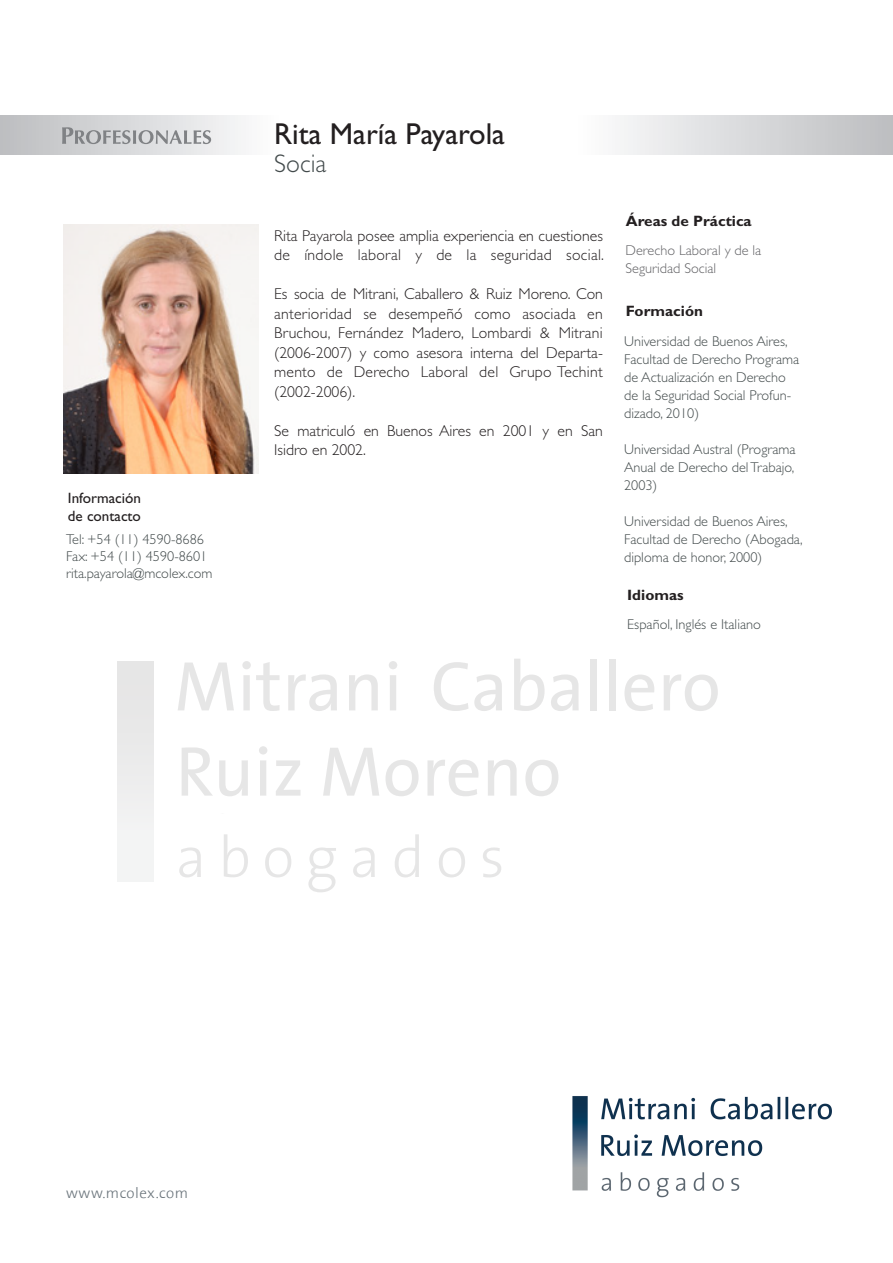
<style>
.page{position:relative;width:893px;height:1263px;background:#fff}
.page>*{position:absolute;margin:0;border:0;box-sizing:border-box;transform-origin:0 0}
.t1{font:30.3px "Gill Sans";color:#231f20}
.t2{font:300 25.5px "Gill Sans";color:#434b4c}
.t3{font:300 15.75px/19.5px "Gill Sans";color:#231f20}
.t4{font:700 15px "Gill Sans";color:#231f20}
.t5{font:15px/18px "Gill Sans";color:#231f20}
.t6{font:300 15px "The Sans";letter-spacing:.03em;color:#6a747b}
.t7{font:300 14.25px/18px "Gill Sans";color:#434b4c}
.t8{font:300 14.25px/17.1px "Gill Sans";color:#636366}
</style>
<div class="page">
<svg style="left:179px;top:847px;width:22px;height:30px"></svg>
<svg style="left:224px;top:834px;width:24px;height:43px"></svg>
<svg style="left:265px;top:847px;width:26px;height:30px"></svg>
<svg style="left:308px;top:847px;width:28px;height:45px"></svg>
<svg style="left:353px;top:847px;width:22px;height:30px"></svg>
<svg style="left:395px;top:834px;width:24px;height:43px"></svg>
<svg style="left:439px;top:847px;width:26px;height:30px"></svg>
<svg style="left:483px;top:847px;width:18px;height:30px"></svg>
<svg style="left:178px;top:662px;width:56px;height:48px"></svg>
<svg style="left:242px;top:661px;width:38px;height:50px"></svg>
<svg style="left:288px;top:674px;width:49px;height:37px"></svg>
<svg style="left:349px;top:674px;width:29px;height:36px"></svg>
<svg style="left:389px;top:661px;width:8px;height:49px"></svg>
<svg style="left:434px;top:662px;width:68px;height:49px"></svg>
<svg style="left:514px;top:659px;width:31px;height:52px"></svg>
<svg style="left:551px;top:674px;width:28px;height:37px"></svg>
<div style="left:591px;top:659px;width:6px;height:51px;background:#e6e6e6"></div>
<div style="left:609px;top:659px;width:6px;height:51px;background:#e6e6e6"></div>
<svg style="left:624px;top:674px;width:30px;height:37px"></svg>
<svg style="left:664px;top:674px;width:54px;height:37px"></svg>
<svg style="left:182px;top:747px;width:31px;height:49px"></svg>
<svg style="left:219px;top:760px;width:29px;height:36px"></svg>
<svg style="left:259px;top:746px;width:8px;height:50px"></svg>
<svg style="left:276px;top:760px;width:24px;height:36px"></svg>
<svg style="left:323px;top:748px;width:56px;height:48px"></svg>
<svg style="left:385px;top:760px;width:34px;height:36px"></svg>
<svg style="left:427px;top:760px;width:51px;height:36px"></svg>
<svg style="left:488px;top:760px;width:29px;height:36px"></svg>
<svg style="left:525px;top:760px;width:33px;height:36px"></svg>
<img style="left:572px;top:1096px;width:260px;height:102px">
<img style="left:63px;top:225px;width:196px;height:249px">
<div style="left:0;top:116px;width:280px;height:39px;background:linear-gradient(to right,#bcbdc0,#fdfdfe)"></div>
<div style="left:575px;top:116px;width:318px;height:39px;background:linear-gradient(to right,#fdfefe,#bcbdc0)"></div>
<svg style="left:62px;top:127px;width:149px;height:17px;background:#bcbdbf"></svg>
<div style="left:118px;top:662px;width:35px;height:219px;background:#ececec"></div>
<p class="t5" style="left:68px;top:489px;width:75px">Información de contacto</p>
<p class="t7" style="left:66px;top:531px;width:148px;line-height:17.1px">Tel: +54 (11) 4590-8686<br>Fax: +54 (11) 4590-8601 rita.payarola@mcolex.com</p>
<h1 class="t1" style="left:274px;top:116px;width:232px">Rita María Payarola</h1>
<h2 class="t2" style="left:274px;top:149px;width:54px">Socia</h2>
<p class="t3" style="left:274px;top:226px;width:331px">Rita Payarola posee amplia experiencia en cuestiones de índole laboral y de la seguridad social.</p>
<p class="t3" style="left:274px;top:284px;width:330px;text-align:justify">Es socia de Mitrani, Caballero &amp; Ruiz Moreno. Con anterioridad se desempeñó como asociada en Bruchou, Fernández Madero, Lombardi &amp; Mitrani (2006-2007) y como asesora interna del Departa&shy;mento de Derecho Laboral del Grupo Techint (2002-2006).</p>
<p class="t3" style="left:274px;top:421px;width:330px">Se matriculó en Buenos Aires en 2001 y en San<br>Isidro en 2002.</p>
<p class="t4" style="left:626px;top:212px;width:127px">Áreas de Práctica</p>
<p class="t8" style="left:625px;top:242px;width:137px">Derecho Laboral y de la<br>Seguridad Social</p>
<p class="t4" style="left:626px;top:302px;width:79px">Formación</p>
<p class="t7" style="left:624px;top:332px;width:177px">Universidad de Buenos Aires,<br>Facultad de Derecho Programa de Actualización en Derecho de la Seguridad Social Profun&shy;dizado, 2010)</p>
<p class="t7" style="left:624px;top:440px;width:173px;text-align:justify">Universidad Austral (Programa Anual de Derecho del Trabajo, 2003)</p>
<p class="t7" style="left:624px;top:512px;width:180px">Universidad de Buenos Aires,<br>Facultad de Derecho (Abogada, diploma de honor, 2000)</p>
<p class="t4" style="left:627px;top:586px;width:58px">Idiomas</p>
<p class="t7" style="left:627px;top:616px;width:135px">Español, Inglés e Italiano</p>
<p class="t6" style="left:66px;top:1180px;width:123px">www.mcolex.com</p>
</div>
